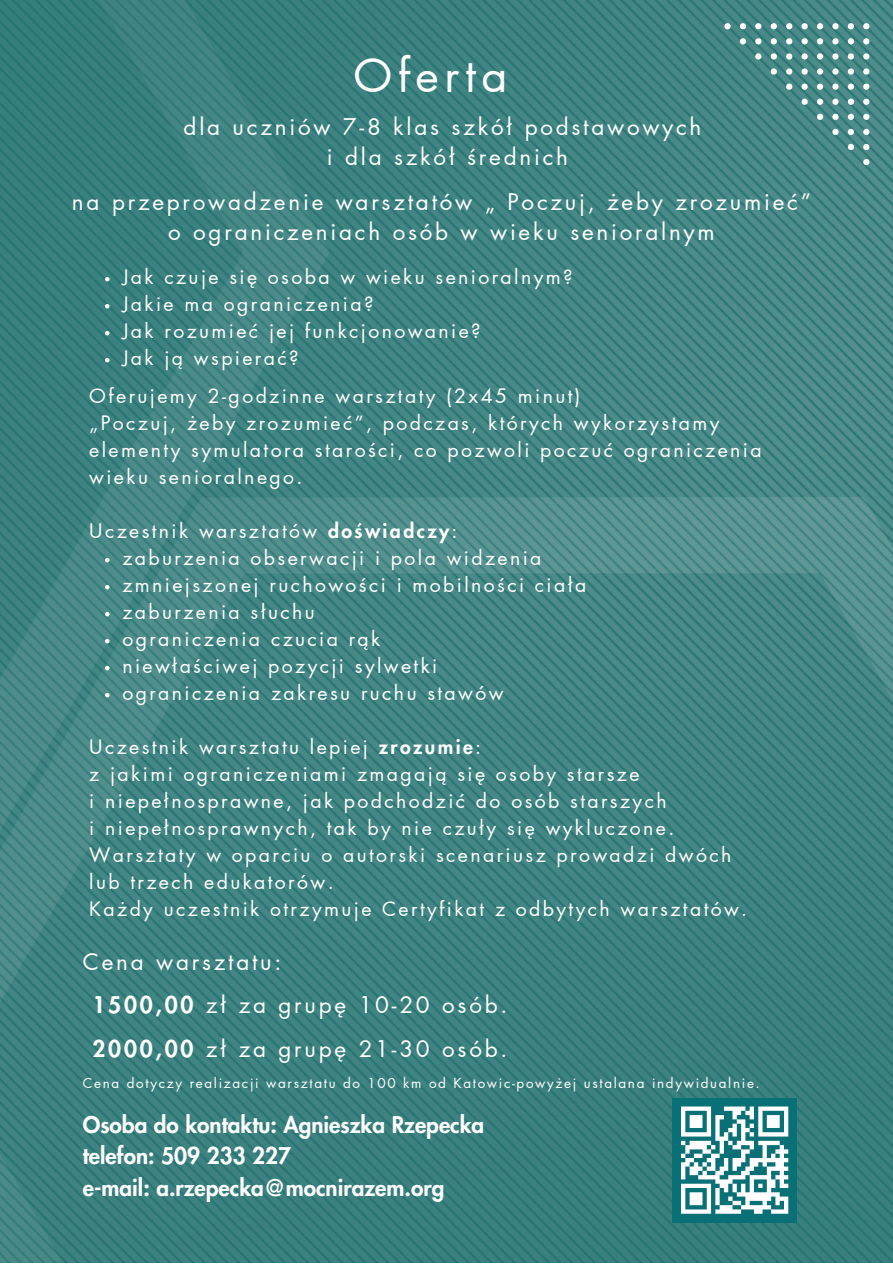
<style>
.page{position:relative;width:893px;height:1264px;background:#fff}
.page>*{position:absolute;margin:0;border:0;box-sizing:border-box;transform-origin:0 0}
.t1{font:45px "Futura LT Pro";letter-spacing:.125em;color:#fff}
.t2{font:22.5px "Futura LT Pro";letter-spacing:.125em;color:#fff}
.t3{font:800 22.5px "Futura LT Pro";color:#fff}
.t4{font:19.5px/27px "Futura LT Pro";letter-spacing:.125em;color:#fff}
.t5{font:13.5px "Futura LT Pro";letter-spacing:.125em;color:#fff}
.s1{font-weight:800}
</style>
<div class="page">
<img style="left:0;top:0;width:892px;height:1262px">
<svg style="left:863px;top:159px;width:6px;height:6px"></svg>
<svg style="left:863px;top:144px;width:6px;height:6px"></svg>
<svg style="left:847px;top:144px;width:7px;height:6px"></svg>
<svg style="left:863px;top:129px;width:6px;height:6px"></svg>
<svg style="left:847px;top:129px;width:7px;height:6px"></svg>
<svg style="left:832px;top:129px;width:6px;height:6px"></svg>
<svg style="left:863px;top:114px;width:6px;height:6px"></svg>
<svg style="left:847px;top:114px;width:7px;height:6px"></svg>
<svg style="left:832px;top:114px;width:6px;height:6px"></svg>
<svg style="left:816px;top:114px;width:7px;height:6px"></svg>
<svg style="left:863px;top:99px;width:6px;height:6px"></svg>
<svg style="left:847px;top:99px;width:7px;height:6px"></svg>
<svg style="left:832px;top:99px;width:6px;height:6px"></svg>
<svg style="left:816px;top:99px;width:7px;height:6px"></svg>
<svg style="left:801px;top:99px;width:6px;height:6px"></svg>
<svg style="left:863px;top:84px;width:6px;height:6px"></svg>
<svg style="left:847px;top:84px;width:7px;height:6px"></svg>
<svg style="left:832px;top:84px;width:6px;height:6px"></svg>
<svg style="left:816px;top:84px;width:7px;height:6px"></svg>
<svg style="left:801px;top:84px;width:6px;height:6px"></svg>
<svg style="left:786px;top:84px;width:6px;height:6px"></svg>
<svg style="left:863px;top:68px;width:6px;height:7px"></svg>
<svg style="left:847px;top:68px;width:7px;height:7px"></svg>
<svg style="left:832px;top:68px;width:6px;height:7px"></svg>
<svg style="left:816px;top:68px;width:7px;height:7px"></svg>
<svg style="left:801px;top:68px;width:6px;height:7px"></svg>
<svg style="left:786px;top:68px;width:6px;height:7px"></svg>
<svg style="left:770px;top:68px;width:6px;height:7px"></svg>
<svg style="left:863px;top:53px;width:6px;height:7px"></svg>
<svg style="left:847px;top:53px;width:7px;height:7px"></svg>
<svg style="left:832px;top:53px;width:6px;height:7px"></svg>
<svg style="left:816px;top:53px;width:7px;height:7px"></svg>
<svg style="left:801px;top:53px;width:6px;height:7px"></svg>
<svg style="left:786px;top:53px;width:6px;height:7px"></svg>
<svg style="left:770px;top:53px;width:6px;height:7px"></svg>
<svg style="left:755px;top:53px;width:6px;height:7px"></svg>
<svg style="left:863px;top:38px;width:6px;height:6px"></svg>
<svg style="left:847px;top:38px;width:7px;height:6px"></svg>
<svg style="left:832px;top:38px;width:6px;height:6px"></svg>
<svg style="left:816px;top:38px;width:7px;height:6px"></svg>
<svg style="left:801px;top:38px;width:6px;height:6px"></svg>
<svg style="left:786px;top:38px;width:6px;height:6px"></svg>
<svg style="left:770px;top:38px;width:6px;height:6px"></svg>
<svg style="left:755px;top:38px;width:6px;height:6px"></svg>
<svg style="left:739px;top:38px;width:7px;height:6px"></svg>
<svg style="left:863px;top:23px;width:6px;height:6px"></svg>
<svg style="left:847px;top:23px;width:7px;height:6px"></svg>
<svg style="left:832px;top:23px;width:6px;height:6px"></svg>
<svg style="left:816px;top:23px;width:7px;height:6px"></svg>
<svg style="left:801px;top:23px;width:6px;height:6px"></svg>
<svg style="left:786px;top:23px;width:6px;height:6px"></svg>
<svg style="left:770px;top:23px;width:6px;height:6px"></svg>
<svg style="left:755px;top:23px;width:6px;height:6px"></svg>
<svg style="left:739px;top:23px;width:7px;height:6px"></svg>
<svg style="left:724px;top:23px;width:6px;height:6px"></svg>
<svg style="left:105px;top:277px;width:4px;height:4px"></svg>
<svg style="left:105px;top:304px;width:4px;height:4px"></svg>
<svg style="left:105px;top:331px;width:4px;height:4px"></svg>
<svg style="left:105px;top:358px;width:4px;height:4px"></svg>
<svg style="left:105px;top:558px;width:4px;height:4px"></svg>
<svg style="left:105px;top:585px;width:4px;height:4px"></svg>
<svg style="left:105px;top:612px;width:4px;height:4px"></svg>
<svg style="left:105px;top:639px;width:4px;height:4px"></svg>
<svg style="left:105px;top:666px;width:4px;height:4px"></svg>
<svg style="left:105px;top:693px;width:4px;height:4px"></svg>
<div style="left:672px;top:1097px;width:124px;height:125px;background:#097076"></div>
<svg style="left:681px;top:1106px;width:107px;height:107px"></svg>
<svg style="left:771px;top:1209px;width:17px;height:4px"></svg>
<p class="t1" style="left:353px;top:55px;width:155px">Oferta</p>
<p class="t2" style="left:184px;top:116px;width:519px">dla uczniów 7-8 klas szkół podstawowych</p>
<p class="t2" style="left:327px;top:147px;width:243px">i dla szkół średnich</p>
<p class="t2" style="left:72px;top:191px;width:740px">na przeprowadzenie warsztatów „ Poczuj, żeby zrozumieć”</p>
<p class="t2" style="left:168px;top:222px;width:548px">o ograniczeniach osób w wieku senioralnym</p>
<p class="t4" style="left:122px;top:264px;width:452px">Jak czuje się osoba w wieku senioralnym?</p>
<p class="t4" style="left:122px;top:291px;width:253px">Jakie ma ograniczenia?</p>
<p class="t4" style="left:122px;top:318px;width:360px">Jak rozumieć jej funkcjonowanie?</p>
<p class="t4" style="left:122px;top:345px;width:178px">Jak ją wspierać?</p>
<p class="t4" style="left:89px;top:383px;width:492px">Oferujemy 2-godzinne warsztaty (2x45 minut)</p>
<p class="t4" style="left:89px;top:410px;width:674px">„Poczuj, żeby zrozumieć”, podczas, których wykorzystamy elementy symulatora starości, co pozwoli poczuć ograniczenia wieku senioralnego.</p>
<p class="t4" style="left:89px;top:518px;width:370px">Uczestnik warsztatów <span class="s1">doświadczy</span>:</p>
<p class="t4" style="left:122px;top:545px;width:420px">zaburzenia obserwacji i pola widzenia</p>
<p class="t4" style="left:122px;top:572px;width:465px">zmniejszonej ruchowości i mobilności ciała</p>
<p class="t4" style="left:122px;top:599px;width:194px">zaburzenia słuchu</p>
<p class="t4" style="left:122px;top:625px;width:259px">ograniczenia czucia rąk</p>
<p class="t4" style="left:122px;top:652px;width:316px">niewłaściwej pozycji sylwetki</p>
<p class="t4" style="left:122px;top:679px;width:383px">ograniczenia zakresu ruchu stawów</p>
<p class="t4" style="left:89px;top:733px;width:393px">Uczestnik warsztatu lepiej <span class="s1">zrozumie</span>:</p>
<p class="t4" style="left:89px;top:760px;width:551px">z jakimi ograniczeniami zmagają się osoby starsze</p>
<p class="t4" style="left:89px;top:787px;width:579px">i niepełnosprawne, jak podchodzić do osób starszych</p>
<p class="t4" style="left:89px;top:814px;width:586px">i niepełnosprawnych, tak by nie czuły się wykluczone.</p>
<p class="t4" style="left:89px;top:841px;width:643px">Warsztaty w oparciu o autorski scenariusz prowadzi dwóch lub trzech edukatorów.</p>
<p class="t4" style="left:89px;top:895px;width:659px">Każdy uczestnik otrzymuje Certyfikat z odbytych warsztatów.</p>
<p class="t2" style="left:83px;top:951px;width:200px">Cena warsztatu:</p>
<p class="t2" style="left:92px;top:994px;width:416px"><span class="s1">1500,00</span> zł za grupę 10-20 osób.</p>
<p class="t2" style="left:92px;top:1038px;width:416px"><span class="s1">2000,00</span> zł za grupę 21-30 osób.</p>
<p class="t5" style="left:83px;top:1076px;width:678px">Cena dotyczy realizacji warsztatu do 100 km od Katowic-powyżej ustalana indywidualnie.</p>
<p class="t3" style="left:83px;top:1114px;width:403px">Osoba do kontaktu: Agnieszka Rzepecka</p>
<p class="t3" style="left:83px;top:1145px;width:210px">telefon: 509 233 227</p>
<p class="t3" style="left:83px;top:1176px;width:363px">e-mail: a.rzepecka@mocnirazem.org</p>
</div>
